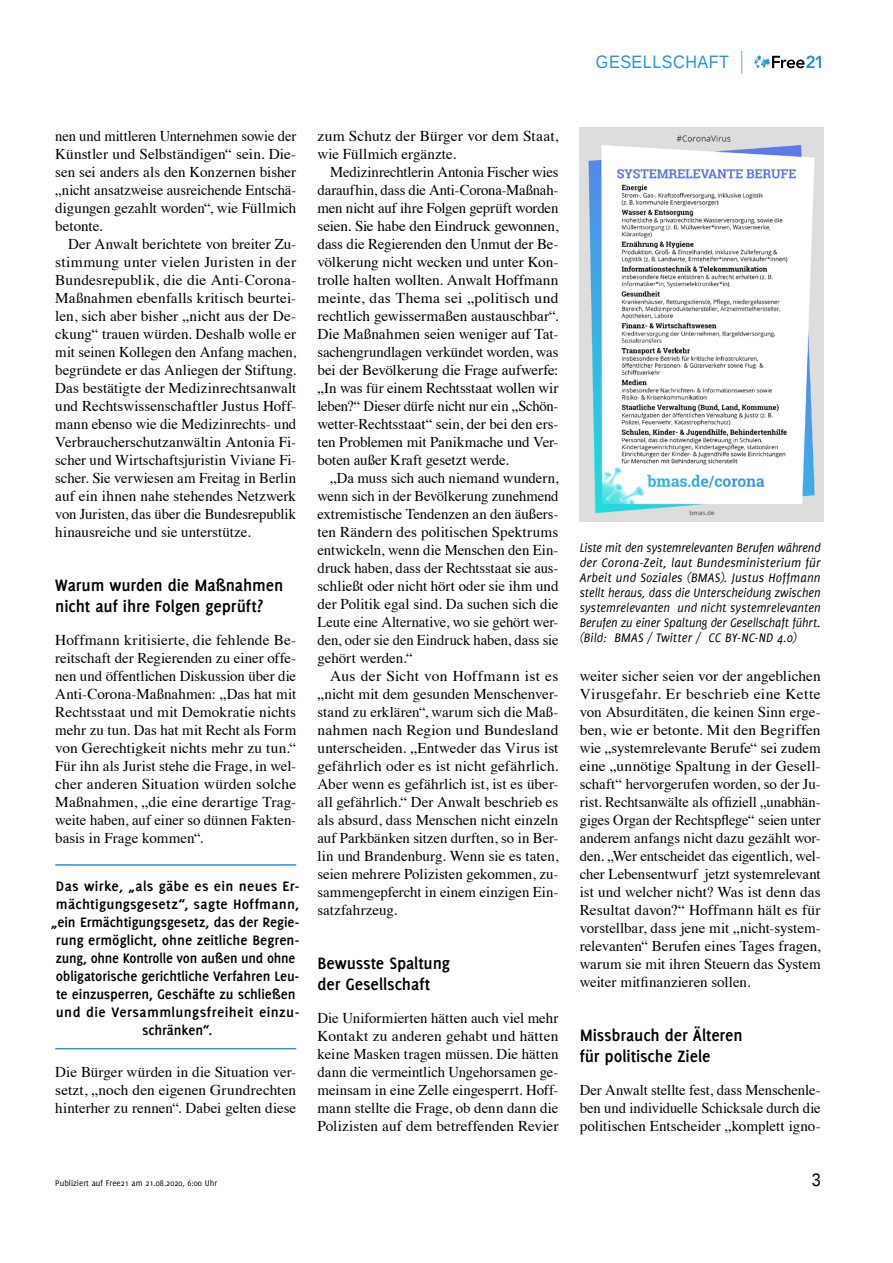
<style>
.page{position:relative;width:893px;height:1263px;background:#fff}
.page>*{position:absolute;margin:0;border:0;box-sizing:border-box;transform-origin:0 0}
.t1{font:700 18px/21px "Delicious";letter-spacing:-.005em;color:#000}
.t2{font:18px "Liberation Sans";letter-spacing:.03em;color:#2b93d1;scale:.9 1}
.t3{font:18px "Liberation Sans";color:#000;scale:.9 1}
.t4{font:15px/18px "Times";color:#000;text-align:justify}
.t5{font:700 15px/18px "Delicious";color:#000;text-align:center}
.t6{font:italic 13.5px/15px "Delicious";letter-spacing:-.005em;color:#000;text-align:justify;scale:.93 1}
.t7{font:9px "Delicious";color:#000}
</style>
<div class="page">
<svg style="left:755px;top:55px;width:66px;height:13px"></svg>
<svg style="left:741px;top:51px;width:1px;height:23px"></svg>
<hr style="left:55px;top:864px;width:241px;height:2px;background:#2b93d1">
<hr style="left:55px;top:1048px;width:241px;height:1px;background:#2b93d1">
<img style="left:580px;top:128px;width:243px;height:394px">
<p class="t2" style="left:596px;top:52px;width:149px">GESELLSCHAFT</p>
<p class="t4" style="left:55px;top:126px;width:242px">nen und mittleren Unternehmen sowie der Künstler und Selbständigen“ sein. Die&shy;sen sei anders als den Konzernen bisher „nicht ansatzweise ausreichende Entschä&shy;digungen gezahlt worden“, wie Füllmich betonte.</p>
<p class="t4" style="left:55px;top:234px;width:242px;text-indent:13px">Der Anwalt berichtete von breiter Zu&shy;stimmung unter vielen Juristen in der Bundesrepublik, die die Anti-Corona-Maßnahmen ebenfalls kritisch beurtei&shy;len, sich aber bisher „nicht aus der De&shy;ckung“ trauen würden. Deshalb wolle er mit seinen Kollegen den Anfang machen, begründete er das Anliegen der Stiftung.<br>Das bestätigte der Medizinrechtsanwalt und Rechtswissenschaftler Justus Hoff&shy;mann ebenso wie die Medizinrechts- und Verbraucherschutzanwältin Antonia Fi&shy;scher und Wirtschaftsjuristin Viviane Fi&shy;scher. Sie verwiesen am Freitag in Berlin auf ein ihnen nahe stehendes Netzwerk von Juristen, das über die Bundesrepublik hinausreiche und sie unterstütze.</p>
<p class="t1" style="left:55px;top:575px;width:230px">Warum wurden die Maßnahmen nicht auf ihre Folgen geprüft?</p>
<p class="t4" style="left:55px;top:630px;width:242px">Hoffmann kritisierte, die fehlende Be&shy;reitschaft der Regierenden zu einer offe&shy;nen und öffentlichen Diskussion über die Anti-Corona-Maßnahmen: „Das hat mit Rechtsstaat und mit Demokratie nichts mehr zu tun. Das hat mit Recht als Form von Gerechtigkeit nichts mehr zu tun.“ Für ihn als Jurist stehe die Frage, in wel&shy;cher anderen Situation würden solche Maßnahmen, „die eine derartige Trag&shy;weite haben, auf einer so dünnen Fakten&shy;basis in Frage kommen“.</p>
<p class="t5" style="left:51px;top:877px;width:250px">Das wirke, „als gäbe es ein neues Er&shy;mächtigungsgesetz“, sagte Hoffmann, „ein Ermächtigungsgesetz, das der Regie&shy;rung ermöglicht, ohne zeitliche Begren&shy;zung, ohne Kontrolle von außen und ohne obligatorische gerichtliche Verfahren Leu&shy;te einzusperren, Geschäfte zu schließen und die Versammlungsfreiheit einzu&shy;schränken“.</p>
<p class="t4" style="left:55px;top:1062px;width:242px">Die Bürger würden in die Situation ver&shy;setzt, „noch den eigenen Grundrechten hinterher zu rennen“. Dabei gelten diese</p>
<p class="t4" style="left:317px;top:126px;width:242px">zum Schutz der Bürger vor dem Staat, wie Füllmich ergänzte.</p>
<p class="t4" style="left:317px;top:162px;width:242px;text-indent:13px">Medizinrechtlerin Antonia Fischer wies daraufhin, dass die Anti-Corona-Maßnah&shy;men nicht auf ihre Folgen geprüft worden seien. Sie habe den Eindruck gewonnen, dass die Regierenden den Unmut der Be&shy;völkerung nicht wecken und unter Kon&shy;trolle halten wollten. Anwalt Hoffmann meinte, das Thema sei „politisch und rechtlich gewissermaßen austauschbar“.<br>Die Maßnahmen seien weniger auf Tat&shy;sachengrundlagen verkündet worden, was bei der Bevölkerung die Frage aufwerfe: „In was für einem Rechtsstaat wollen wir leben?“ Dieser dürfe nicht nur ein „Schön&shy;wetter-Rechtsstaat“ sein, der bei den ers&shy;ten Problemen mit Panikmache und Ver&shy;boten außer Kraft gesetzt werde.</p>
<p class="t4" style="left:317px;top:468px;width:242px;text-indent:13px">„Da muss sich auch niemand wundern, wenn sich in der Bevölkerung zunehmend extremistische Tendenzen an den äußers&shy;ten Rändern des politischen Spektrums entwickeln, wenn die Menschen den Ein&shy;druck haben, dass der Rechtsstaat sie aus&shy;schließt oder nicht hört oder sie ihm und der Politik egal sind. Da suchen sich die Leute eine Alternative, wo sie gehört wer&shy;den, oder sie den Eindruck haben, dass sie gehört werden.“</p>
<p class="t4" style="left:317px;top:666px;width:242px;text-indent:13px">Aus der Sicht von Hoffmann ist es „nicht mit dem gesunden Menschenver&shy;stand zu erklären“, warum sich die Maß&shy;nahmen nach Region und Bundesland unterscheiden. „Entweder das Virus ist gefährlich oder es ist nicht gefährlich.<br>Aber wenn es gefährlich ist, ist es über&shy;all gefährlich.“ Der Anwalt beschrieb es als absurd, dass Menschen nicht einzeln auf Parkbänken sitzen durften, so in Ber&shy;lin und Brandenburg. Wenn sie es taten, seien mehrere Polizisten gekommen, zu&shy;sammengepfercht in einem einzigen Ein&shy;satzfahrzeug.</p>
<p class="t1" style="left:317px;top:953px;width:134px">Bewusste Spaltung der Gesellschaft</p>
<p class="t4" style="left:317px;top:1008px;width:242px">Die Uniformierten hätten auch viel mehr Kontakt zu anderen gehabt und hätten keine Masken tragen müssen. Die hätten dann die vermeintlich Ungehorsamen ge&shy;meinsam in eine Zelle eingesperrt. Hoff&shy;mann stellte die Frage, ob denn dann die Polizisten auf dem betreffenden Revier</p>
<p class="t6" style="left:580px;top:540px;width:261px">Liste mit den systemrelevanten Berufen während der Corona-Zeit, laut Bundesministerium für Arbeit und Soziales (BMAS). Justus Hoffmann stellt heraus, dass die Unterscheidung zwischen systemrelevanten und nicht systemrelevanten Berufen zu einer Spaltung der Gesellschaft führt. (Bild: BMAS / Twitter / CC BY-NC-ND 4.0)</p>
<p class="t4" style="left:580px;top:666px;width:242px">weiter sicher seien vor der angeblichen Virusgefahr. Er beschrieb eine Kette von Absurditäten, die keinen Sinn erge&shy;ben, wie er betonte. Mit den Begriffen wie „systemrelevante Berufe“ sei zudem eine „unnötige Spaltung in der Gesell&shy;schaft“ hervorgerufen worden, so der Ju&shy;rist. Rechtsanwälte als offiziell „unabhän&shy;giges Organ der Rechtspflege“ seien unter anderem anfangs nicht dazu gezählt wor&shy;den. „Wer entscheidet das eigentlich, wel&shy;cher Lebensentwurf jetzt systemrelevant ist und welcher nicht? Was ist denn das Resultat davon?“ Hoffmann hält es für vorstellbar, dass jene mit „nicht-system&shy;relevanten“ Berufen eines Tages fragen, warum sie mit ihren Steuern das System weiter mitfinanzieren sollen.</p>
<p class="t1" style="left:580px;top:1025px;width:165px">Missbrauch der Älteren für politische Ziele</p>
<p class="t4" style="left:580px;top:1080px;width:242px">Der Anwalt stellte fest, dass Menschenle&shy;ben und individuelle Schicksale durch die politischen Entscheider „komplett igno-</p>
<p class="t7" style="left:55px;top:1177px;width:163px">Publiziert auf Free21 am 21.08.2020, 6:00 Uhr</p>
<p class="t3" style="left:812px;top:1169px;width:12px">3</p>
</div>
